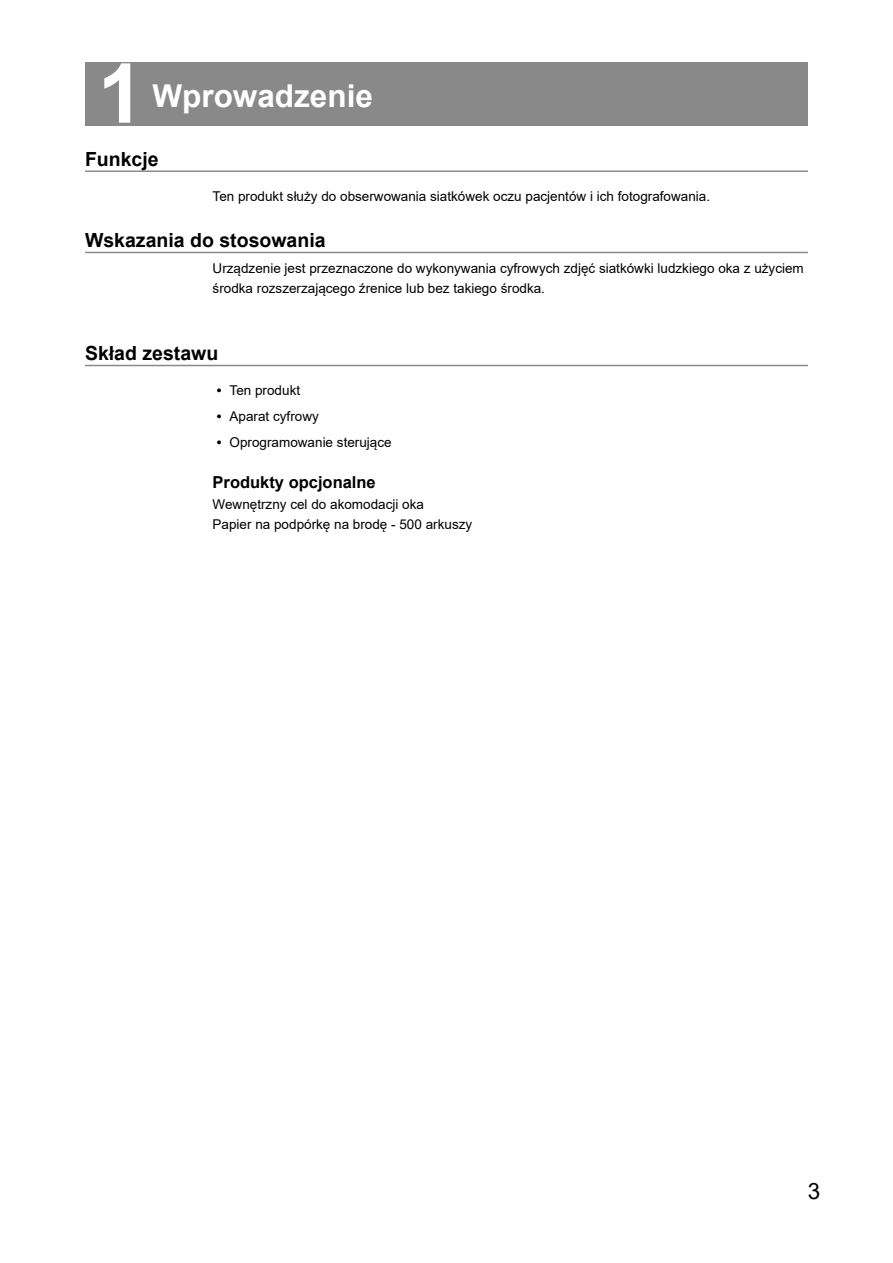
<style>
.page{position:relative;width:893px;height:1263px;background:#fff}
.page>*{position:absolute;margin:0;border:0;box-sizing:border-box;transform-origin:0 0}
.t1{font:700 82.5px "Arial";color:#fff}
.t2{font:700 31.5px "Arial";color:#fff}
.t3{font:22.5px "Arial";color:#000}
.t4{font:700 19.5px "Arial";color:#000}
.t5{font:700 16.5px "Arial";color:#000}
.t6{font:13.5px/19.5px "Arial";color:#000}
.s1{font-weight:700}
</style>
<div class="page">
<div style="left:85px;top:62px;width:723px;height:63px;background:#898989"></div>
<hr style="left:85px;top:170px;width:723px;height:2px;background:#898989">
<hr style="left:85px;top:252px;width:723px;height:1px;background:#898989">
<hr style="left:85px;top:365px;width:723px;height:1px;background:#898989">
<h1 class="t1" style="left:98px;top:36px;width:47px">1</h1>
<h2 class="t2" style="left:152px;top:73px;width:222px">Wprowadzenie</h2>
<h3 class="t4" style="left:85px;top:145px;width:75px">Funkcje</h3>
<p class="t6" style="left:213px;top:186px;width:499px">Ten produkt służy do obserwowania siatkówek oczu pacjentów i ich fotografowania.</p>
<h3 class="t4" style="left:85px;top:226px;width:242px">Wskazania do stosowania</h3>
<p class="t6" style="left:213px;top:259px;width:593px">Urządzenie jest przeznaczone do wykonywania cyfrowych zdjęć siatkówki ludzkiego oka z użyciem środka rozszerzającego źrenice lub bez takiego środka.</p>
<h3 class="t4" style="left:85px;top:339px;width:135px">Skład zestawu</h3>
<p class="t6" style="left:217px;top:381px;width:85px"><span class="s1">•</span> Ten produkt</p>
<p class="t6" style="left:217px;top:406px;width:104px"><span class="s1">•</span> Aparat cyfrowy</p>
<p class="t6" style="left:217px;top:432px;width:176px"><span class="s1">•</span> Oprogramowanie sterujące</p>
<p class="t5" style="left:213px;top:471px;width:165px">Produkty opcjonalne</p>
<p class="t6" style="left:213px;top:495px;width:261px">Wewnętrzny cel do akomodacji oka<br>Papier na podpórkę na brodę - 500 arkuszy</p>
<h3 class="t3" style="left:808px;top:1176px;width:14px">3</h3>
</div>
